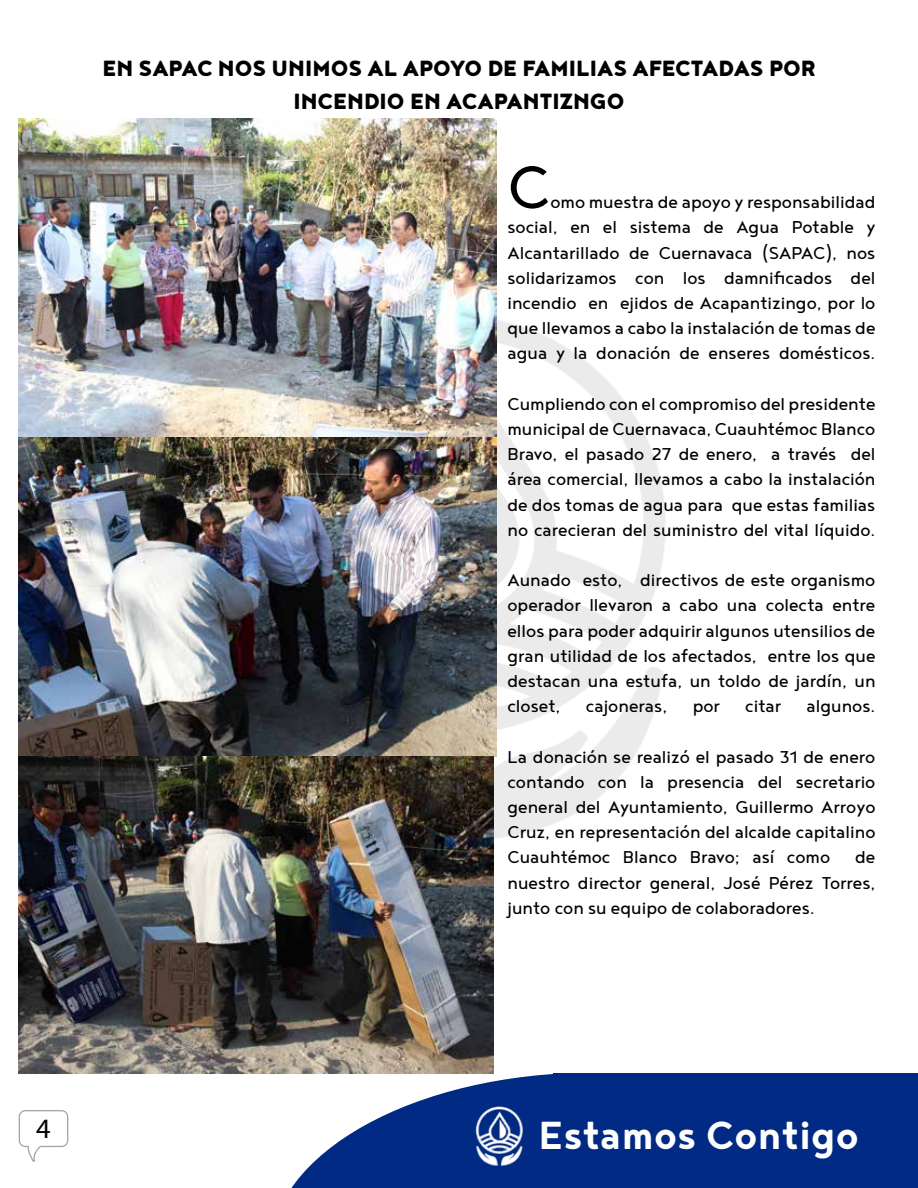
<style>
.page{position:relative;width:918px;height:1188px;background:#fff}
.page>*{position:absolute;margin:0;border:0;box-sizing:border-box;transform-origin:0 0}
.t1{font:73.5px "Noyh";color:#000}
.t2{font:700 48px "Noyh";color:#fff}
.t3{font:28.05px "Myriad Pro";color:#000}
.t4{font:900 27px/32.4px "Noyh";color:#000;text-align:center}
.t5{font:21px/25.2px "Noyh";color:#000;text-align:justify}
</style>
<div class="page">
<svg style="left:19px;top:1110px;width:49px;height:52px"></svg>
<svg style="left:270px;top:1073px;width:284px;height:115px;fill:#002a83"></svg>
<div style="left:554px;top:1073px;width:364px;height:115px;background:#002a83"></div>
<img style="left:459px;top:1098px;width:82px;height:81px">
<img style="left:494px;top:316px;width:171px;height:523px">
<img style="left:18px;top:119px;width:478px;height:637px">
<img style="left:18px;top:756px;width:476px;height:317px">
<p class="t4" style="left:102px;top:51px;width:715px">EN SAPAC NOS UNIMOS AL APOYO DE FAMILIAS AFECTADAS POR<br>INCENDIO EN ACAPANTIZNGO</p>
<h1 class="t1" style="left:507px;top:147px;width:44px">C</h1>
<p class="t5" style="left:507px;top:189px;width:370px;text-indent:43px">omo muestra de apoyo y responsabilidad social, en el sistema de Agua Potable y Alcantarillado de Cuernavaca (SAPAC), nos solidarizamos con los damnificados del incendio en ejidos de Acapantizingo, por lo que llevamos a cabo la instalación de tomas de agua y la donación de enseres domésticos.</p>
<p class="t5" style="left:507px;top:391px;width:370px">Cumpliendo con el compromiso del presidente municipal de Cuernavaca, Cuauhtémoc Blanco Bravo, el pasado 27 de enero, a través del área comercial, llevamos a cabo la instalación de dos tomas de agua para que estas familias no carecieran del suministro del vital líquido.</p>
<p class="t5" style="left:507px;top:567px;width:370px">Aunado esto, directivos de este organismo operador llevaron a cabo una colecta entre ellos para poder adquirir algunos utensilios de gran utilidad de los afectados, entre los que destacan una estufa, un toldo de jardín, un closet, cajoneras, por citar algunos.</p>
<p class="t5" style="left:507px;top:743px;width:370px">La donación se realizó el pasado 31 de enero contando con la presencia del secretario general del Ayuntamiento, Guillermo Arroyo Cruz, en representación del alcalde capitalino Cuauhtémoc Blanco Bravo; así como de nuestro director general, José Pérez Torres, junto con su equipo de colaboradores.</p>
<h3 class="t3" style="left:36px;top:1111px;width:16px">4</h3>
<h2 class="t2" style="left:538px;top:1108px;width:322px">Estamos Contigo</h2>
</div>
